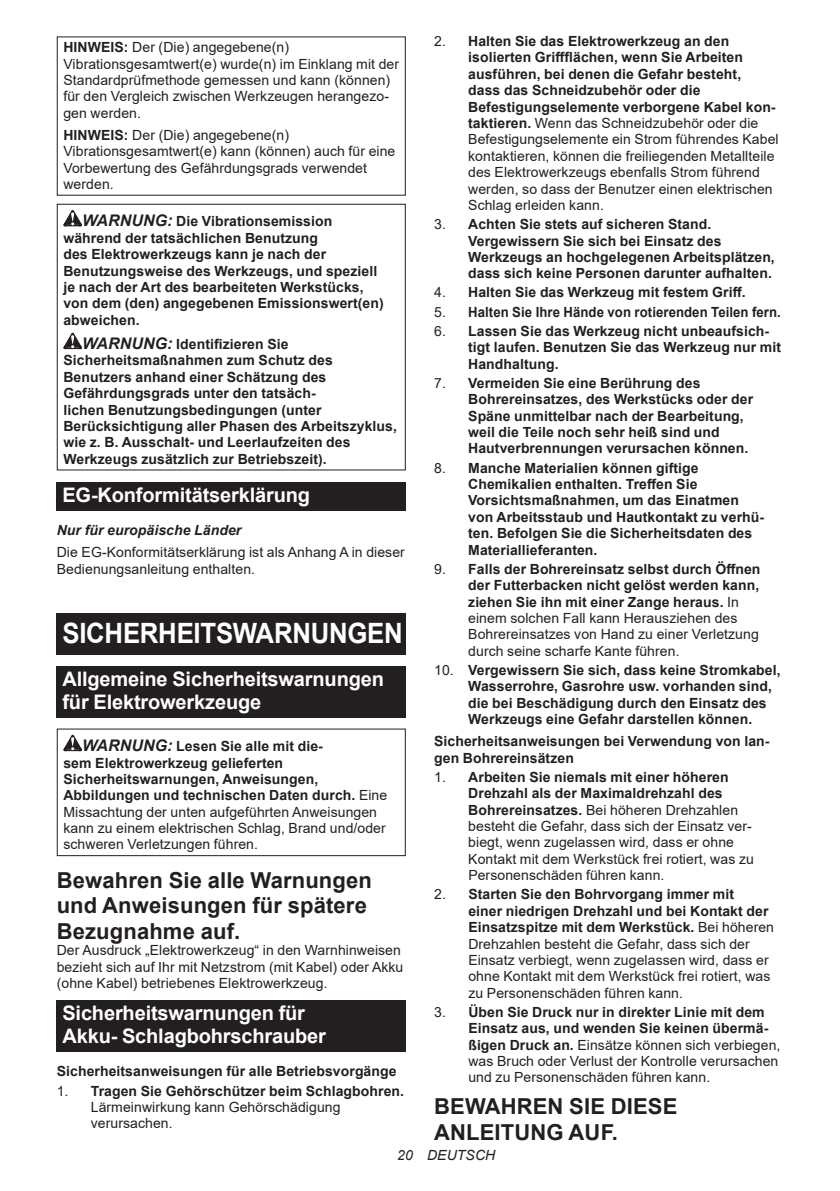
<style>
.page{position:relative;width:840px;height:1191px;background:#fff}
.page>*{position:absolute;margin:0;border:0;box-sizing:border-box;transform-origin:0 0}
.t1{font:700 28px "Arial";letter-spacing:-.01em;color:#fff;scale:.92 1}
.t2{font:700 22px/25.8px "Arial";letter-spacing:.005em;color:#231f20}
.t3{font:700 20px/23.4px "Arial";letter-spacing:-.01em;color:#fff}
.t4{font:14px/16.4px "Arial";letter-spacing:.005em;color:#231f20}
.t5{font:700 14px/16.4px "Arial";letter-spacing:.005em;color:#231f20}
.t6{font:700 14px "Arial";letter-spacing:.005em;color:#231f20;scale:.94 1}
.t7{font:italic 700 14px "Arial";letter-spacing:.005em;color:#231f20}
.t8{font:italic 14px "Arial";letter-spacing:.005em;color:#231f20}
.s1{font-weight:700}
.s2{font-style:italic;font-size:16px}
.s3{font-weight:400}
</style>
<div class="page">
<svg style="left:63px;top:210px;width:19px;height:16px"></svg>
<svg style="left:63px;top:333px;width:19px;height:16px"></svg>
<div style="left:57px;top:204px;width:348px;height:266px;border:1px solid #231f20"></div>
<div style="left:57px;top:482px;width:348px;height:28px;background:#231f20"></div>
<div style="left:57px;top:613px;width:348px;height:41px;background:#231f20"></div>
<div style="left:57px;top:666px;width:348px;height:51px;background:#231f20"></div>
<svg style="left:63px;top:735px;width:19px;height:16px"></svg>
<div style="left:57px;top:728px;width:348px;height:128px;border:1px solid #231f20"></div>
<div style="left:57px;top:999px;width:348px;height:52px;background:#231f20"></div>
<p class="t4" style="left:63px;top:39px;width:337px"><span class="s1">HINWEIS:</span> Der (Die) angegebene(n)<br>Vibrationsgesamtwert(e) wurde(n) im Einklang mit der Standardprüfmethode gemessen und kann (können) für den Vergleich zwischen Werkzeugen herangezo&shy;gen werden.</p>
<p class="t4" style="left:63px;top:127px;width:333px"><span class="s1">HINWEIS:</span> Der (Die) angegebene(n)<br>Vibrationsgesamtwert(e) kann (können) auch für eine Vorbewertung des Gefährdungsgrads verwendet werden.</p>
<p class="t5" style="left:63px;top:213px;width:321px;text-indent:19px"><span class="s2">WARNUNG:</span> Die Vibrationsemission während der tatsächlichen Benutzung<br>des Elektrowerkzeugs kann je nach der Benutzungsweise des Werkzeugs, und speziell je nach der Art des bearbeiteten Werkstücks, von dem (den) angegebenen Emissionswert(en) abweichen.</p>
<p class="t5" style="left:63px;top:336px;width:335px;text-indent:19px"><span class="s2">WARNUNG:</span> Identifizieren Sie Sicherheitsmaßnahmen zum Schutz des Benutzers anhand einer Schätzung des Gefährdungsgrads unter den tatsäch-<br>lichen Benutzungsbedingungen (unter Berücksichtigung aller Phasen des Arbeitszyklus, wie z. B. Ausschalt- und Leerlaufzeiten des Werkzeugs zusätzlich zur Betriebszeit).</p>
<h3 class="t3" style="left:62px;top:483px;width:249px">EG-Konformitätserklärung</h3>
<p class="t7" style="left:57px;top:521px;width:186px">Nur für europäische Länder</p>
<p class="t4" style="left:57px;top:544px;width:349px">Die EG-Konformitätserklärung ist als Anhang A in dieser<br>Bedienungsanleitung enthalten.</p>
<h1 class="t1" style="left:62px;top:613px;width:371px">SICHERHEITSWARNUNGEN</h1>
<h3 class="t3" style="left:62px;top:667px;width:323px">Allgemeine Sicherheitswarnungen für Elektrowerkzeuge</h3>
<p class="t5" style="left:63px;top:738px;width:325px;text-indent:19px"><span class="s2">WARNUNG:</span> Lesen Sie alle mit die-<br>sem Elektrowerkzeug gelieferten Sicherheitswarnungen, Anweisungen, Abbildungen und technischen Daten durch. <span class="s3">Eine Missachtung der unten aufgeführten Anweisungen kann zu einem elektrischen Schlag, Brand und/oder schweren Verletzungen führen.</span></p>
<h2 class="t2" style="left:57px;top:867px;width:316px">Bewahren Sie alle Warnungen und Anweisungen für spätere<br>Bezugnahme auf.</h2>
<p class="t4" style="left:57px;top:942px;width:348px">Der Ausdruck „Elektrowerkzeug“ in den Warnhinweisen bezieht sich auf Ihr mit Netzstrom (mit Kabel) oder Akku (ohne Kabel) betriebenes Elektrowerkzeug.</p>
<h3 class="t3" style="left:62px;top:1001px;width:265px">Sicherheitswarnungen für<br>Akku- Schlagbohrschrauber</h3>
<p class="t5" style="left:57px;top:1063px;width:341px">Sicherheitsanweisungen für alle Betriebsvorgänge</p>
<p class="t4" style="left:91px;top:1082px;width:314px;text-indent:-34px">1. <span class="s1">Tragen Sie Gehörschützer beim Schlagbohren.<br></span>Lärmeinwirkung kann Gehörschädigung verursachen.</p>
<p class="t4" style="left:468px;top:33px;width:312px;text-indent:-34px">2. <span class="s1">Halten Sie das Elektrowerkzeug an den isolierten Griffflächen, wenn Sie Arbeiten ausführen, bei denen die Gefahr besteht,<br>dass das Schneidzubehör oder die Befestigungselemente verborgene Kabel kon&shy;taktieren.</span> Wenn das Schneidzubehör oder die Befestigungselemente ein Strom führendes Kabel kontaktieren, können die freiliegenden Metallteile des Elektrowerkzeugs ebenfalls Strom führend werden, so dass der Benutzer einen elektrischen Schlag erleiden kann.</p>
<p class="t5" style="left:468px;top:216px;width:308px;text-indent:-34px"><span class="s3">3.</span> Achten Sie stets auf sicheren Stand.<br>Vergewissern Sie sich bei Einsatz des Werkzeugs an hochgelegenen Arbeitsplätzen, dass sich keine Personen darunter aufhalten.</p>
<p class="t5" style="left:434px;top:284px;width:313px"><span class="s3">4.</span> Halten Sie das Werkzeug mit festem Griff.</p>
<p class="t6" style="left:434px;top:302px;width:370px"><span class="s3">5.</span> Halten Sie Ihre Hände von rotierenden Teilen fern.</p>
<p class="t5" style="left:468px;top:323px;width:314px;text-indent:-34px"><span class="s3">6.</span> Lassen Sie das Werkzeug nicht unbeaufsich&shy;tigt laufen. Benutzen Sie das Werkzeug nur mit<br>Handhaltung.</p>
<p class="t5" style="left:468px;top:375px;width:286px;text-indent:-34px"><span class="s3">7.</span> Vermeiden Sie eine Berührung des Bohrereinsatzes, des Werkstücks oder der Späne unmittelbar nach der Bearbeitung, weil die Teile noch sehr heiß sind und Hautverbrennungen verursachen können.</p>
<p class="t5" style="left:468px;top:460px;width:297px;text-indent:-34px"><span class="s3">8.</span> Manche Materialien können giftige Chemikalien enthalten. Treffen Sie Vorsichtsmaßnahmen, um das Einatmen von Arbeitsstaub und Hautkontakt zu verhü&shy;ten. Befolgen Sie die Sicherheitsdaten des Materiallieferanten.</p>
<p class="t4" style="left:468px;top:560px;width:293px;text-indent:-34px">9. <span class="s1">Falls der Bohrereinsatz selbst durch Öffnen der Futterbacken nicht gelöst werden kann, ziehen Sie ihn mit einer Zange heraus.</span> In einem solchen Fall kann Herausziehen des Bohrereinsatzes von Hand zu einer Verletzung durch seine scharfe Kante führen.</p>
<p class="t5" style="left:468px;top:662px;width:314px;text-indent:-34px"><span class="s3">10.</span> Vergewissern Sie sich, dass keine Stromkabel, Wasserrohre, Gasrohre usw. vorhanden sind, die bei Beschädigung durch den Einsatz des Werkzeugs eine Gefahr darstellen können.</p>
<p class="t5" style="left:434px;top:733px;width:336px">Sicherheitsanweisungen bei Verwendung von lan&shy;gen Bohrereinsätzen</p>
<p class="t4" style="left:468px;top:768px;width:287px;text-indent:-34px">1. <span class="s1">Arbeiten Sie niemals mit einer höheren Drehzahl als der Maximaldrehzahl des Bohrereinsatzes.</span> Bei höheren Drehzahlen besteht die Gefahr, dass sich der Einsatz ver&shy;biegt, wenn zugelassen wird, dass er ohne Kontakt mit dem Werkstück frei rotiert, was zu Personenschäden führen kann.</p>
<p class="t4" style="left:468px;top:886px;width:307px;text-indent:-34px">2. <span class="s1">Starten Sie den Bohrvorgang immer mit<br>einer niedrigen Drehzahl und bei Kontakt der Einsatzspitze mit dem Werkstück.</span> Bei höheren Drehzahlen besteht die Gefahr, dass sich der Einsatz verbiegt, wenn zugelassen wird, dass er ohne Kontakt mit dem Werkstück frei rotiert, was zu Personenschäden führen kann.</p>
<p class="t4" style="left:468px;top:1003px;width:313px;text-indent:-34px">3. <span class="s1">Üben Sie Druck nur in direkter Linie mit dem Einsatz aus, und wenden Sie keinen übermä&shy;ßigen Druck an.</span> Einsätze können sich verbiegen, was Bruch oder Verlust der Kontrolle verursachen und zu Personenschäden führen kann.</p>
<h2 class="t2" style="left:434px;top:1093px;width:244px">BEWAHREN SIE DIESE<br>ANLEITUNG AUF.</h2>
<p class="t8" style="left:397px;top:1146px;width:99px">20 DEUTSCH</p>
</div>
